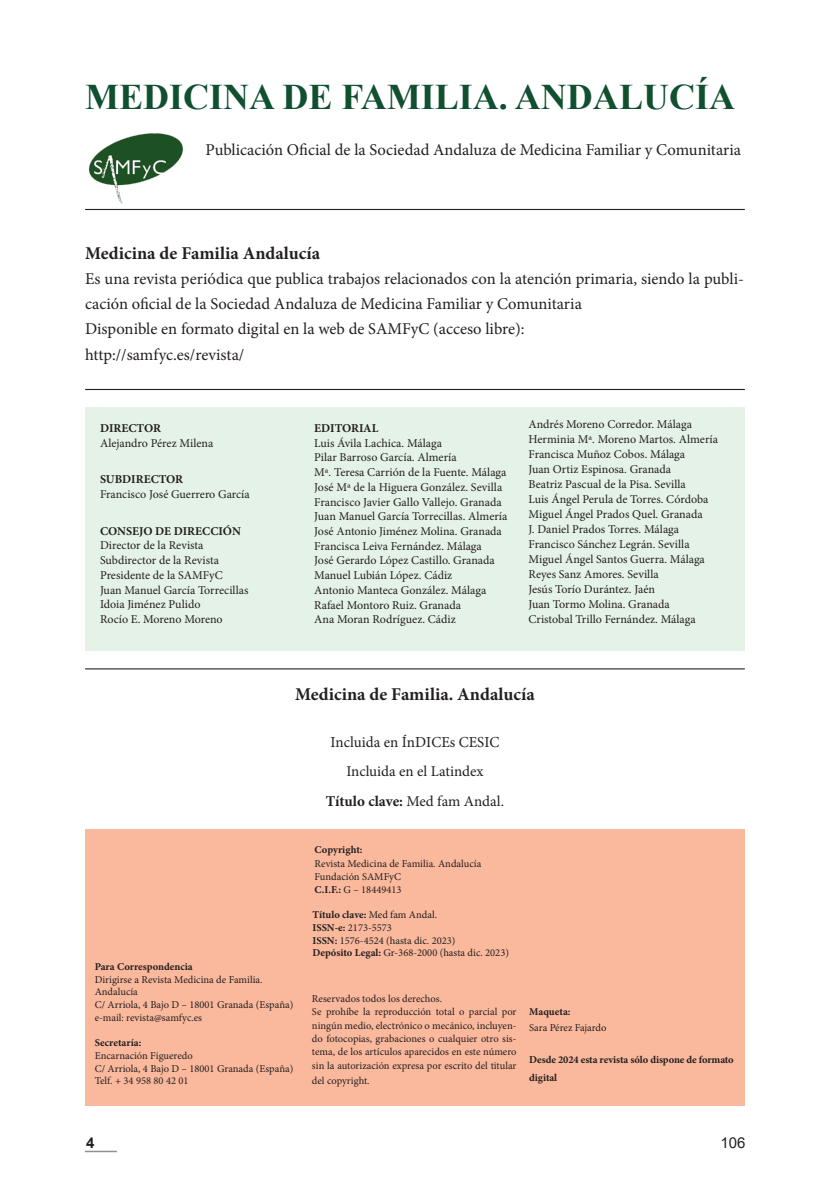
<style>
.page{position:relative;width:830px;height:1191px;background:#fff}
.page>*{position:absolute;margin:0;border:0;box-sizing:border-box;transform-origin:0 0}
.t1{font:700 36px "Times New Roman";color:#104f30}
.t2{font:700 18px "Minion Pro";color:#231f20}
.t3{font:16.5px/24.8px "Minion Pro";color:#231f20}
.t4{font:15.3px "Minion Pro";color:#231f20}
.t5{font:15px/29.4px "Minion Pro";color:#231f20;text-align:center}
.t6{font:15px "Arial";color:#231f20}
.t7{font:700 15px "Arial";color:#231f20}
.t8{font:12px "Minion Pro";color:#231f20}
.t9{font:700 12px "Minion Pro";color:#231f20}
.t10{font:10.5px/13.4px "Minion Pro";color:#231f20}
.t11{font:700 10.5px/17.7px "Minion Pro";letter-spacing:-.005em;color:#231f20}
.s1{font-weight:700}
.s2{font-weight:400}
</style>
<div class="page">
<hr style="left:85px;top:1150px;width:32px;height:2px;background:#231f20">
<div style="left:85px;top:407px;width:659px;height:244px;background:#e5f2e7"></div>
<img style="left:89px;top:133px;width:94px;height:71px">
<hr style="left:85px;top:209px;width:659px;height:1px;background:#231f20">
<hr style="left:85px;top:389px;width:659px;height:1px;background:#231f20">
<hr style="left:85px;top:668px;width:659px;height:1px;background:#231f20">
<div style="left:85px;top:829px;width:659px;height:277px;background:#fab89c"></div>
<p class="t1" style="left:85px;top:71px;width:651px">MEDICINA DE FAMILIA. ANDALUCÍA</p>
<p class="t3" style="left:205px;top:138px;width:537px">Publicación Oficial de la Sociedad Andaluza de Medicina Familiar y Comunitaria</p>
<p class="t2" style="left:85px;top:241px;width:237px">Medicina de Familia Andalucía</p>
<p class="t3" style="left:85px;top:266px;width:660px">Es una revista periódica que publica trabajos relacionados con la atención primaria, siendo la publi&shy;cación oficial de la Sociedad Andaluza de Medicina Familiar y Comunitaria</p>
<p class="t3" style="left:85px;top:316px;width:441px">Disponible en formato digital en la web de SAMFyC (acceso libre):</p>
<p class="t3" style="left:85px;top:343px;width:161px">http://samfyc.es/revista/</p>
<p class="t9" style="left:100px;top:420px;width:62px">DIRECTOR</p>
<p class="t8" style="left:100px;top:435px;width:115px">Alejandro Pérez Milena</p>
<p class="t9" style="left:100px;top:471px;width:85px">SUBDIRECTOR</p>
<p class="t8" style="left:100px;top:486px;width:151px">Francisco José Guerrero García</p>
<p class="t9" style="left:100px;top:522px;width:142px">CONSEJO DE DIRECCIÓN</p>
<p class="t8" style="left:100px;top:537px;width:105px">Director de la Revista</p>
<p class="t8" style="left:100px;top:552px;width:120px">Subdirector de la Revista</p>
<p class="t8" style="left:100px;top:567px;width:124px">Presidente de la SAMFyC</p>
<p class="t8" style="left:100px;top:581px;width:150px">Juan Manuel García Torrecillas</p>
<p class="t8" style="left:100px;top:596px;width:102px">Idoia Jiménez Pulido</p>
<p class="t8" style="left:100px;top:611px;width:124px">Rocío E. Moreno Moreno</p>
<p class="t9" style="left:314px;top:420px;width:66px">EDITORIAL</p>
<p class="t8" style="left:314px;top:435px;width:129px">Luis Ávila Lachica. Málaga</p>
<p class="t8" style="left:314px;top:449px;width:144px">Pilar Barroso García. Almería</p>
<p class="t8" style="left:314px;top:464px;width:193px">Mª. Teresa Carrión de la Fuente. Málaga</p>
<p class="t8" style="left:314px;top:479px;width:189px">José Mª de la Higuera González. Sevilla</p>
<p class="t8" style="left:314px;top:494px;width:189px">Francisco Javier Gallo Vallejo. Granada</p>
<p class="t8" style="left:314px;top:508px;width:195px">Juan Manuel García Torrecillas. Almería</p>
<p class="t8" style="left:314px;top:523px;width:189px">José Antonio Jiménez Molina. Granada</p>
<p class="t8" style="left:314px;top:538px;width:169px">Francisca Leiva Fernández. Málaga</p>
<p class="t8" style="left:314px;top:552px;width:182px">José Gerardo López Castillo. Granada</p>
<p class="t8" style="left:314px;top:567px;width:139px">Manuel Lubián López. Cádiz</p>
<p class="t8" style="left:314px;top:582px;width:173px">Antonio Manteca González. Málaga</p>
<p class="t8" style="left:314px;top:596px;width:148px">Rafael Montoro Ruiz. Granada</p>
<p class="t8" style="left:314px;top:611px;width:143px">Ana Moran Rodríguez. Cádiz</p>
<p class="t8" style="left:528px;top:416px;width:165px">Andrés Moreno Corredor. Málaga</p>
<p class="t8" style="left:528px;top:431px;width:191px">Herminia Mª. Moreno Martos. Almería</p>
<p class="t8" style="left:528px;top:446px;width:158px">Francisca Muñoz Cobos. Málaga</p>
<p class="t8" style="left:528px;top:461px;width:144px">Juan Ortiz Espinosa. Granada</p>
<p class="t8" style="left:528px;top:476px;width:159px">Beatriz Pascual de la Pisa. Sevilla</p>
<p class="t8" style="left:528px;top:491px;width:181px">Luis Ángel Perula de Torres. Córdoba</p>
<p class="t8" style="left:528px;top:506px;width:176px">Miguel Ángel Prados Quel. Granada</p>
<p class="t8" style="left:528px;top:521px;width:152px">J. Daniel Prados Torres. Málaga</p>
<p class="t8" style="left:528px;top:536px;width:162px">Francisco Sánchez Legrán. Sevilla</p>
<p class="t8" style="left:528px;top:551px;width:178px">Miguel Ángel Santos Guerra. Málaga</p>
<p class="t8" style="left:528px;top:566px;width:132px">Reyes Sanz Amores. Sevilla</p>
<p class="t8" style="left:528px;top:581px;width:128px">Jesús Torío Durántez. Jaén</p>
<p class="t8" style="left:528px;top:596px;width:143px">Juan Tormo Molina. Granada</p>
<p class="t8" style="left:528px;top:611px;width:169px">Cristobal Trillo Fernández. Málaga</p>
<p class="t2" style="left:295px;top:682px;width:241px">Medicina de Familia. Andalucía</p>
<p class="t4" style="left:330px;top:731px;width:170px">Incluida en ÍnDICEs CESIC</p>
<p class="t5" style="left:326px;top:756px;width:180px">Incluida en el Latindex<br><span class="s1">Título clave:</span> Med fam Andal.</p>
<p class="t11" style="left:314px;top:841px;width:49px">Copyright:</p>
<p class="t10" style="left:314px;top:856px;width:168px">Revista Medicina de Familia. Andalucía</p>
<p class="t10" style="left:314px;top:870px;width:88px">Fundación SAMFyC</p>
<p class="t10" style="left:314px;top:883px;width:88px"><span class="s1">C.I.F.:</span> G – 18449413</p>
<p class="t11" style="left:312px;top:906px;width:126px">Título clave: <span class="s2">Med fam Andal.</span></p>
<p class="t10" style="left:312px;top:921px;width:81px"><span class="s1">ISSN-e:</span> 2173-5573</p>
<p class="t10" style="left:312px;top:933px;width:144px"><span class="s1">ISSN:</span> 1576-4524 (hasta dic. 2023)</p>
<p class="t10" style="left:312px;top:946px;width:198px"><span class="s1">Depósito Legal:</span> Gr-368-2000 (hasta dic. 2023)</p>
<p class="t11" style="left:95px;top:957px;width:100px">Para Correspondencia</p>
<p class="t10" style="left:95px;top:973px;width:169px;line-height:12.8px">Dirigirse a Revista Medicina de Familia.<br>Andalucía</p>
<p class="t10" style="left:95px;top:998px;width:200px">C/ Arriola, 4 Bajo D – 18001 Granada (España)</p>
<p class="t10" style="left:95px;top:1011px;width:109px">e-mail: revista@samfyc.es</p>
<p class="t11" style="left:95px;top:1034px;width:48px">Secretaría:</p>
<p class="t10" style="left:95px;top:1049px;width:100px">Encarnación Figueredo</p>
<p class="t10" style="left:95px;top:1061px;width:200px">C/ Arriola, 4 Bajo D – 18001 Granada (España)</p>
<p class="t10" style="left:95px;top:1074px;width:95px">Telf. + 34 958 80 42 01</p>
<p class="t10" style="left:312px;top:992px;width:132px">Reservados todos los derechos.</p>
<p class="t10" style="left:312px;top:1005px;width:206px;text-align:justify">Se prohíbe la reproducción total o parcial por ningún medio, electrónico o mecánico, incluyen&shy;do fotocopias, grabaciones o cualquier otro sis&shy;tema, de los artículos aparecidos en este número sin la autorización expresa por escrito del titular</p>
<p class="t10" style="left:312px;top:1073px;width:59px">del copyright.</p>
<p class="t11" style="left:529px;top:1003px;width:43px">Maqueta:</p>
<p class="t10" style="left:529px;top:1021px;width:79px">Sara Pérez Fajardo</p>
<p class="t11" style="left:529px;top:1051px;width:206px">Desde 2024 esta revista sólo dispone de formato digital</p>
<p class="t7" style="left:86px;top:1132px;width:10px">4</p>
<p class="t6" style="left:720px;top:1132px;width:27px">106</p>
</div>
